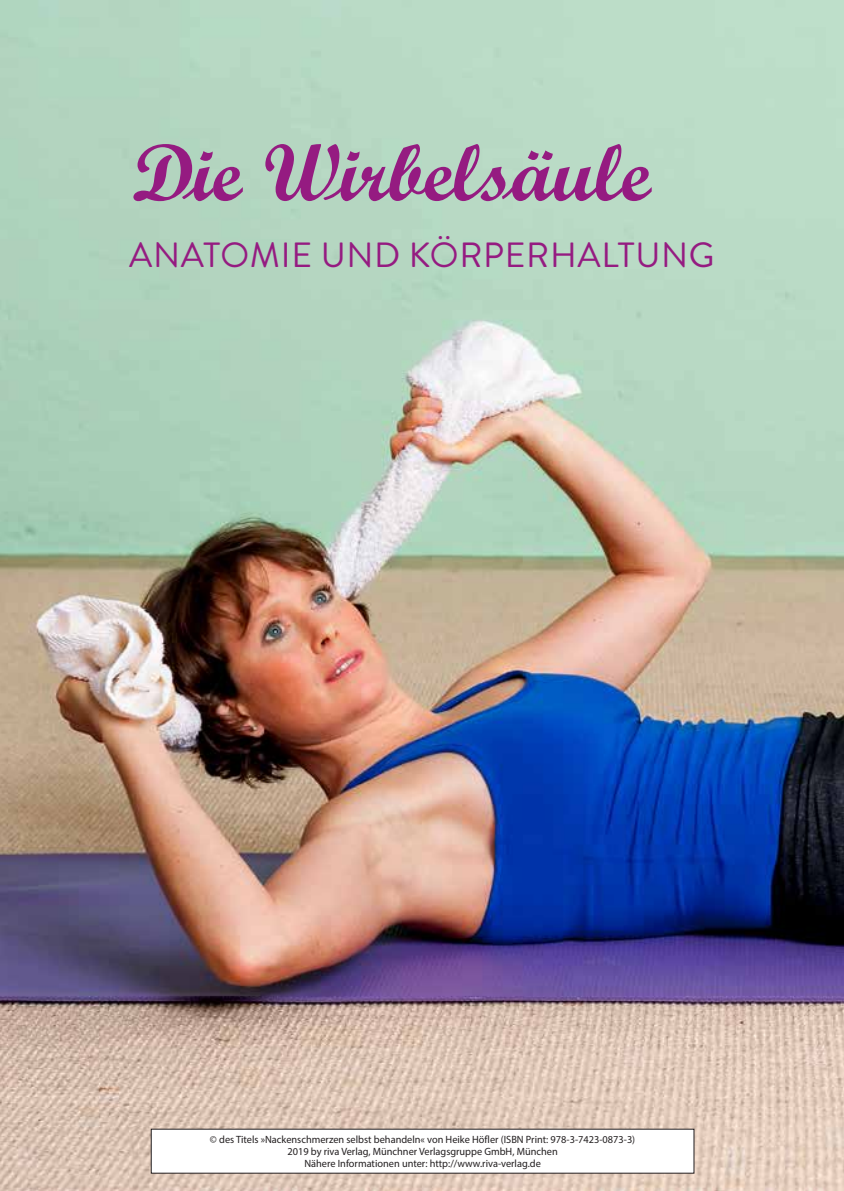
<style>
.page{position:relative;width:844px;height:1191px;background:#fff}
.page>*{position:absolute;margin:0;border:0;box-sizing:border-box;transform-origin:0 0}
.t1{font:700 80.5px "Script";color:#951b81}
.t2{font:35px "Brandon Grotesque";letter-spacing:.02em;color:#951b81}
.t3{font:10.5px/12.2px "Myriad Pro";color:#231f20;text-align:center}
</style>
<div class="page">
<img style="left:0;top:0;width:843px;height:1191px">
<div style="left:151px;top:1129px;width:542px;height:44px;background:#fff"></div>
<h1 class="t1" style="left:132px;top:125px;width:520px">Die Wirbelsäule</h1>
<h2 class="t2" style="left:129px;top:230px;width:586px">ANATOMIE UND KÖRPERHALTUNG</h2>
<p class="t3" style="left:210px;top:1133px;width:426px">© des Titels »Nackenschmerzen selbst behandeln« von Heike Höfler (ISBN Print: 978-3-7423-0873-3)<br>2019 by riva Verlag, Münchner Verlagsgruppe GmbH, München<br>Nähere Informationen unter: http://www.riva-verlag.de</p>
</div>
